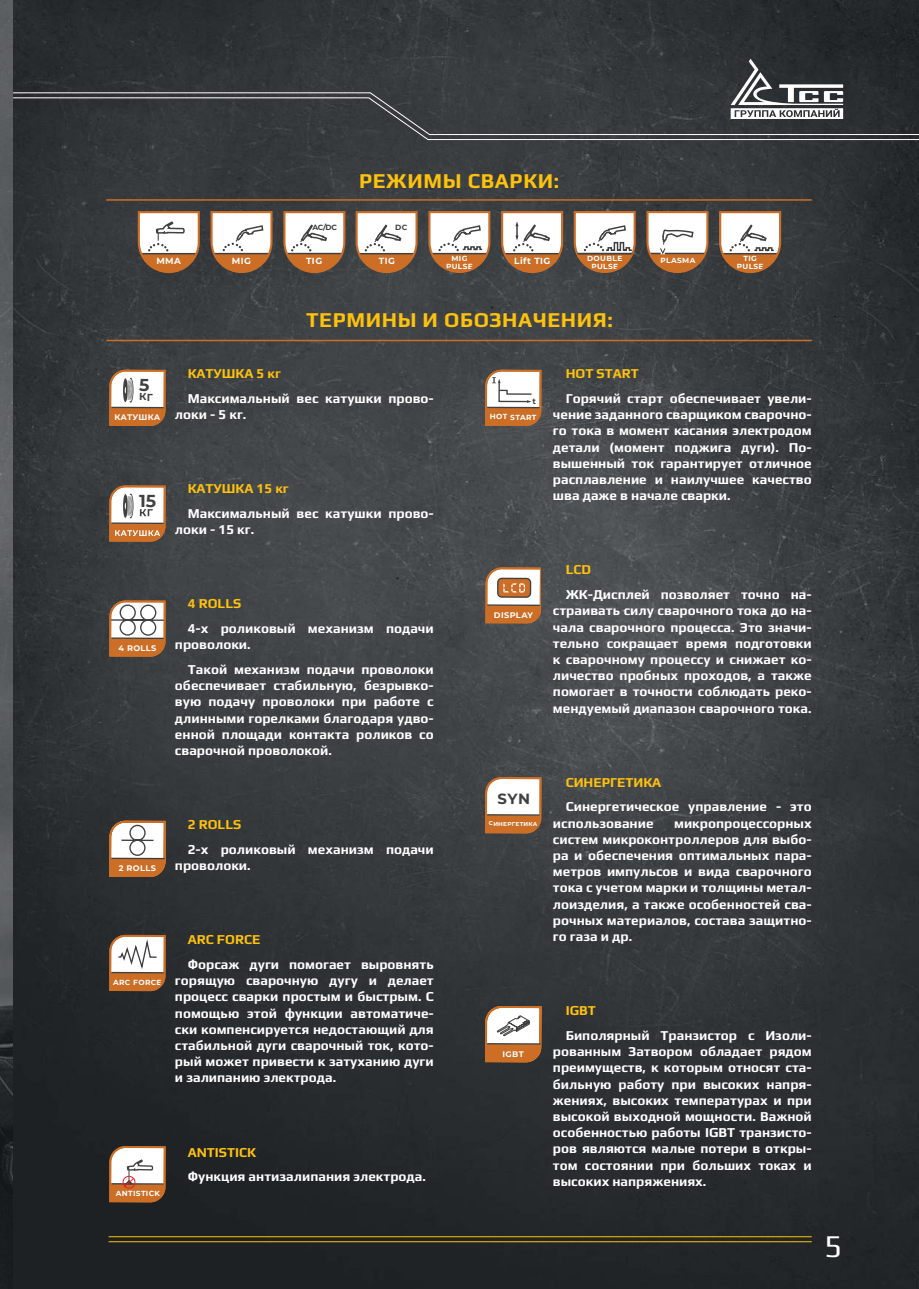
<style>
.page{position:relative;width:919px;height:1289px;background:#fff}
.page>*{position:absolute;margin:0;border:0;box-sizing:border-box;transform-origin:0 0}
.t1{font:31.5px "Play";color:#fff}
.t2{font:700 21px "Play";letter-spacing:.03em;color:#fec10c}
.t3{font:700 17.25px "Montserrat";color:#404041}
.t4{font:700 14.85px "Montserrat";color:#404041}
.t5{font:700 13.5px/16.2px "Play";color:#fff;text-align:justify}
.t6{font:700 13.5px "Play";color:#fec10c}
.t7{font:700 10.2px "Montserrat";color:#404041}
.t8{font:700 8.85px "Montserrat";letter-spacing:.05em;color:#fff}
.t9{font:700 8.1px "Montserrat";letter-spacing:.045em;color:#fff}
.t10{font:700 8.1px "Montserrat";letter-spacing:.015em;color:#fff}
.t11{font:700 8.1px "Montserrat";color:#404041}
.t12{font:700 7.5px "Montserrat";color:#404041}
.t13{font:700 7.35px/7.4px "Montserrat";letter-spacing:.05em;color:#fff;text-align:center}
.t14{font:700 5.7px "Montserrat";letter-spacing:.045em;color:#fff}
</style>
<div class="page">
<img style="left:13px;top:0;width:905px;height:1288px">
<svg style="left:573px;top:210px;width:63px;height:63px"></svg>
<hr style="left:577px;top:253px;width:55px;height:1px;background:#404041">
<svg style="left:500px;top:210px;width:63px;height:63px"></svg>
<svg style="left:428px;top:210px;width:63px;height:63px"></svg>
<svg style="left:210px;top:210px;width:63px;height:63px"></svg>
<svg style="left:282px;top:210px;width:63px;height:63px"></svg>
<svg style="left:355px;top:210px;width:63px;height:63px"></svg>
<svg style="left:718px;top:210px;width:63px;height:63px"></svg>
<svg style="left:137px;top:210px;width:63px;height:63px"></svg>
<svg style="left:646px;top:210px;width:63px;height:63px"></svg>
<hr style="left:106px;top:340px;width:705px;height:1px;background:#cc6e26">
<hr style="left:106px;top:199px;width:705px;height:2px;background:#cc6e26">
<svg style="left:109px;top:820px;width:57px;height:57px"></svg>
<hr style="left:111px;top:857px;width:53px;height:2px;background:#404041">
<svg style="left:109px;top:599px;width:57px;height:58px"></svg>
<svg style="left:109px;top:1145px;width:57px;height:57px"></svg>
<svg style="left:109px;top:934px;width:57px;height:57px"></svg>
<svg style="left:484px;top:1005px;width:58px;height:57px"></svg>
<svg style="left:109px;top:369px;width:57px;height:57px"></svg>
<svg style="left:484px;top:776px;width:58px;height:58px"></svg>
<svg style="left:484px;top:369px;width:58px;height:57px"></svg>
<svg style="left:109px;top:485px;width:57px;height:57px"></svg>
<svg style="left:13px;top:1210px;width:1px;height:32px"></svg>
<svg style="left:13px;top:59px;width:905px;height:82px;background:#3c4043"></svg>
<hr style="left:109px;top:1241px;width:702px;height:1px;background:#fec10c">
<hr style="left:109px;top:1236px;width:702px;height:1px;background:#fec10c">
<img style="left:0;top:0;width:13px;height:1288px">
<svg style="left:484px;top:566px;width:56px;height:57px"></svg>
<p class="t12" style="left:312px;top:223px;width:26px">AC/DC</p>
<h2 class="t2" style="left:359px;top:166px;width:201px">РЕЖИМЫ СВАРКИ:</h2>
<p class="t12" style="left:395px;top:223px;width:14px">DC</p>
<p class="t13" style="left:451px;top:255px;width:17px">MIG</p>
<p class="t8" style="left:514px;top:256px;width:38px">Lift TIG</p>
<p class="t13" style="left:446px;top:263px;width:28px">PULSE</p>
<p class="t13" style="left:587px;top:255px;width:37px">DOUBLE<br>PULSE</p>
<p class="t8" style="left:156px;top:256px;width:26px">MMA</p>
<p class="t13" style="left:660px;top:256px;width:36px">PLASMA</p>
<p class="t8" style="left:232px;top:256px;width:21px">MIG</p>
<p class="t8" style="left:306px;top:256px;width:18px">TIG</p>
<p class="t8" style="left:379px;top:256px;width:18px">TIG</p>
<p class="t13" style="left:736px;top:255px;width:28px">TIG<br>PULSE</p>
<h2 class="t2" style="left:306px;top:305px;width:308px">ТЕРМИНЫ И ОБОЗНАЧЕНИЯ:</h2>
<p class="t3" style="left:139px;top:375px;width:12px">5</p>
<p class="t7" style="left:139px;top:391px;width:15px">КГ</p>
<p class="t10" style="left:114px;top:412px;width:47px">КАТУШКА</p>
<p class="t6" style="left:188px;top:364px;width:95px">КАТУШКА 5 кг</p>
<p class="t5" style="left:175px;top:389px;width:260px;text-indent:13px">Максимальный вес катушки прово&shy;локи - 5 кг.</p>
<p class="t3" style="left:139px;top:490px;width:19px">15</p>
<p class="t6" style="left:188px;top:479px;width:103px">КАТУШКА 15 кг</p>
<p class="t5" style="left:175px;top:504px;width:260px;text-indent:13px">Максимальный вес катушки прово&shy;локи - 15 кг.</p>
<p class="t9" style="left:118px;top:643px;width:40px">4 ROLLS</p>
<p class="t6" style="left:188px;top:594px;width:55px">4 ROLLS</p>
<p class="t5" style="left:175px;top:619px;width:260px;text-indent:13px">4-х роликовый механизм подачи проволоки.</p>
<p class="t5" style="left:175px;top:660px;width:260px;text-indent:13px">Такой механизм подачи проволоки обеспечивает стабильную, безрывко&shy;вую подачу проволоки при работе с длинными горелками благодаря удво&shy;енной площади контакта роликов со сварочной проволокой.</p>
<p class="t9" style="left:119px;top:863px;width:39px">2 ROLLS</p>
<p class="t6" style="left:188px;top:815px;width:55px">2 ROLLS</p>
<p class="t5" style="left:175px;top:840px;width:260px;text-indent:13px">2-х роликовый механизм подачи проволоки.</p>
<p class="t13" style="left:113px;top:978px;width:50px">ARC FORCE</p>
<p class="t6" style="left:188px;top:930px;width:74px">ARC FORCE</p>
<p class="t5" style="left:175px;top:955px;width:260px;text-indent:13px">Форсаж дуги помогает выровнять горящую сварочную дугу и делает процесс сварки простым и быстрым. С помощью этой функции автоматиче&shy;ски компенсируется недостающий для стабильной дуги сварочный ток, кото&shy;рый может привести к затуханию дуги и залипанию электрода.</p>
<p class="t13" style="left:116px;top:1189px;width:46px">ANTISTICK</p>
<p class="t6" style="left:188px;top:1142px;width:70px">ANTISTICK</p>
<p class="t5" style="left:188px;top:1167px;width:240px">Функция антизалипания электрода.</p>
<p class="t11" style="left:492px;top:376px;width:4px">I</p>
<p class="t11" style="left:532px;top:396px;width:5px">t</p>
<p class="t13" style="left:490px;top:413px;width:48px">HOT START</p>
<p class="t6" style="left:565px;top:364px;width:75px">HOT START</p>
<p class="t5" style="left:553px;top:389px;width:260px;text-indent:13px">Горячий старт обеспечивает увели&shy;чение заданного сварщиком сварочно&shy;го тока в момент касания электродом детали (момент поджига дуги). По&shy;вышенный ток гарантирует отличное расплавление и наилучшее качество шва даже в начале сварки.</p>
<p class="t9" style="left:494px;top:610px;width:41px">DISPLAY</p>
<p class="t6" style="left:565px;top:560px;width:27px">LCD</p>
<p class="t5" style="left:553px;top:585px;width:260px;text-indent:13px">ЖК-Дисплей позволяет точно на&shy;страивать силу сварочного тока до на&shy;чала сварочного процесса. Это значи&shy;тельно сокращает время подготовки к сварочному процессу и снижает ко&shy;личество пробных проходов, а также помогает в точности соблюдать реко&shy;мендуемый диапазон сварочного тока.</p>
<p class="t4" style="left:497px;top:790px;width:34px">SYN</p>
<p class="t14" style="left:489px;top:820px;width:50px">СИНЕРГЕТИКА</p>
<p class="t6" style="left:565px;top:772px;width:97px">СИНЕРГЕТИКА</p>
<p class="t5" style="left:553px;top:797px;width:260px;text-indent:13px">Синергетическое управление - это использование</p>
<p class="t5" style="left:553px;top:814px;width:260px;text-indent:121px">микропроцессорных систем микроконтроллеров для выбо&shy;ра и обеспечения оптимальных пара&shy;метров импульсов и вида сварочного тока с учетом марки и толщины метал&shy;лоизделия, а также особенностей сва&shy;рочных материалов, состава защитно&shy;го газа и др.</p>
<p class="t9" style="left:502px;top:1048px;width:23px">IGBT</p>
<p class="t6" style="left:565px;top:1001px;width:32px">IGBT</p>
<p class="t5" style="left:553px;top:1026px;width:260px;text-indent:13px">Биполярный Транзистор с Изоли&shy;рованным Затвором обладает рядом преимуществ, к которым относят ста&shy;бильную работу при высоких напря&shy;жениях, высоких температурах и при высокой выходной мощности. Важной особенностью работы IGBT транзисто&shy;ров являются малые потери в откры&shy;том состоянии при больших токах и высоких напряжениях.</p>
<h1 class="t1" style="left:824px;top:1227px;width:20px">5</h1>
</div>
